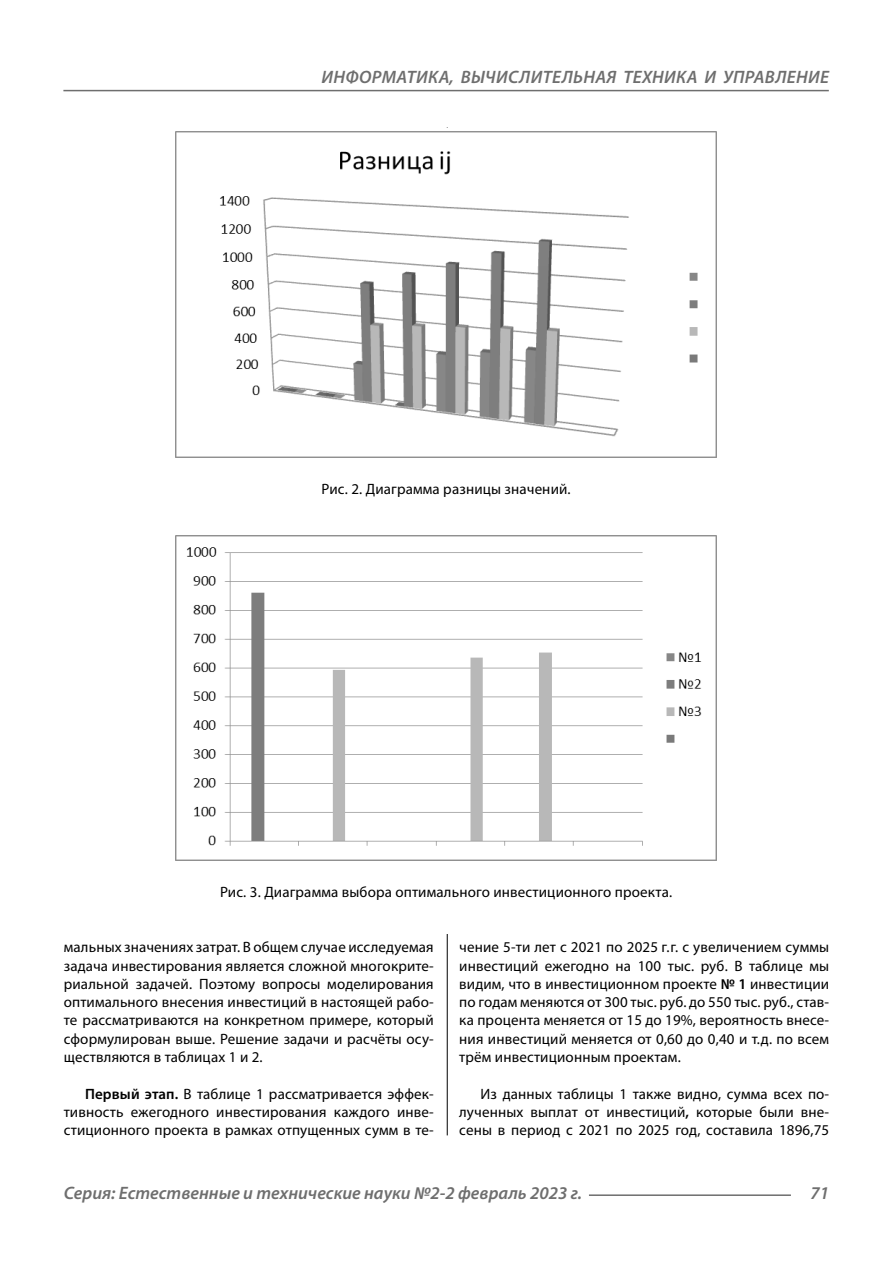
<style>
.page{position:relative;width:893px;height:1263px;background:#fff}
.page>*{position:absolute;margin:0;border:0;box-sizing:border-box;transform-origin:0 0}
.t1{font:italic 600 18px "Myriad Pro";color:#6e6e6e}
.Normal{font:15px/18.3px "Myriad Pro";letter-spacing:.01em;color:#000;text-align:justify}
.podpis{font:15px "Myriad Pro";letter-spacing:.01em;color:#000}
.s1{font-weight:600}
</style>
<div class="page">
<hr style="left:447px;top:128px;width:1px;height:1007px;background:#000">
<div style="left:63px;top:128px;width:766px;height:806px;background:#fff"></div>
<img style="left:175px;top:132px;width:542px;height:325px">
<img style="left:175px;top:535px;width:542px;height:325px">
<hr style="left:589px;top:1194px;width:202px;height:2px;background:#6e6e6e">
<hr style="left:63px;top:90px;width:766px;height:1px;background:#6e6e6e">
<p class="t1" style="left:321px;top:66px;width:25px">Информатика</p>
<p class="t1" style="left:450px;top:66px;width:48px">, вычислител</p>
<p class="t1" style="left:573px;top:66px;width:23px">ьная</p>
<p class="t1" style="left:623px;top:66px;width:12px">техника</p>
<p class="t1" style="left:705px;top:66px;width:31px">и управление</p>
<p class="podpis" style="left:322px;top:480px;width:251px">Рис. 2. Диаграмма разницы значений.</p>
<p class="podpis" style="left:220px;top:883px;width:454px">Рис. 3. Диаграмма выбора оптимального инвестиционного проекта.</p>
<p class="Normal" style="left:64px;top:938px;width:371px">мальных значениях затрат. В общем случае исследуемая задача инвестирования является сложной многокрите&shy;риальной задачей. Поэтому вопросы моделирования оптимального внесения инвестиций в настоящей рабо&shy;те рассматриваются на конкретном примере, который сформулирован выше. Решение задачи и расчёты осу&shy;ществляются в таблицах 1 и 2.</p>
<p class="Normal" style="left:64px;top:1084px;width:371px;text-indent:21px"><span class="s1">Первый этап.</span> В таблице 1 рассматривается эффек&shy;тивность ежегодного инвестирования каждого инве&shy;стиционного проекта в рамках отпущенных сумм в те-</p>
<p class="Normal" style="left:459px;top:938px;width:371px">чение 5-ти лет с 2021 по 2025 г.г. с увеличением суммы инвестиций ежегодно на 100 тыс. руб. В таблице мы видим, что в инвестиционном проекте <span class="s1">№ 1</span> инвестиции по годам меняются от 300 тыс. руб. до 550 тыс. руб., став&shy;ка процента меняется от 15 до 19%, вероятность внесе&shy;ния инвестиций меняется от 0,60 до 0,40 и т.д. по всем трём инвестиционным проектам.</p>
<p class="Normal" style="left:459px;top:1084px;width:371px;text-indent:21px">Из данных таблицы 1 также видно, сумма всех по&shy;лученных выплат от инвестиций<span class="s1">,</span> которые были вне&shy;сены в период с 2021 по 2025 год, составила 1896,75</p>
<p class="t1" style="left:64px;top:1182px;width:520px">Серия: Естественные и технические науки №2-2 февраль 2023 г.</p>
<p class="t1" style="left:810px;top:1182px;width:20px">71</p>
</div>
